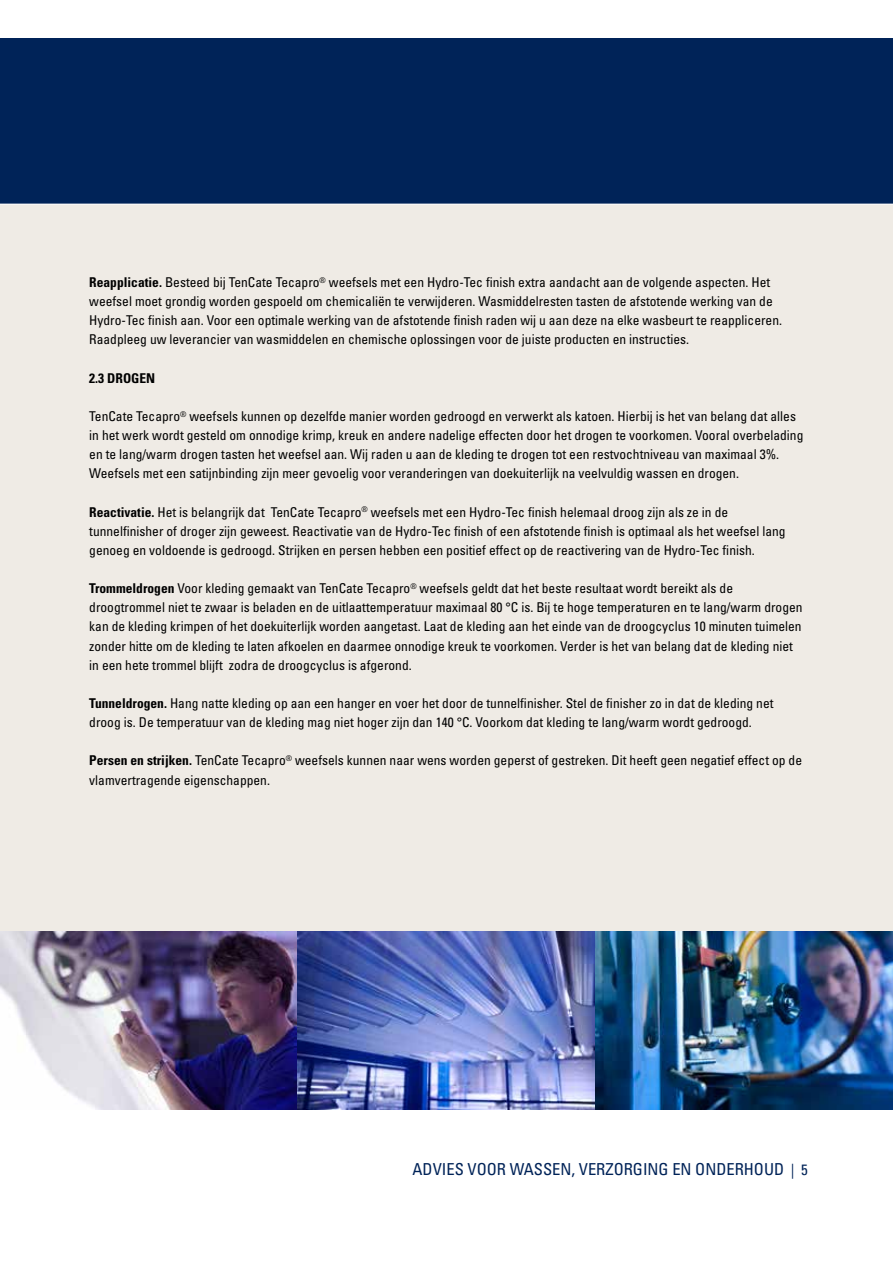
<style>
.page{position:relative;width:893px;height:1263px;background:#fff}
.page>*{position:absolute;margin:0;border:0;box-sizing:border-box;transform-origin:0 0}
.t1{font:condensed 16.5px "Univers";color:#002358}
.t2{font:condensed 13.5px/19.2px "Univers";color:#000}
.t3{font:700 condensed 13.5px "Univers";color:#000}
.s1{font-weight:700}
.s2{font-size:15px}
</style>
<div class="page">
<div style="left:0;top:204px;width:893px;height:906px;background:#efebe5"></div>
<div style="left:0;top:38px;width:893px;height:166px;background:#002358"></div>
<hr style="left:0;top:204px;width:893px;height:1px;background:#fff">
<img style="left:0;top:931px;width:298px;height:179px">
<img style="left:298px;top:931px;width:297px;height:179px">
<img style="left:595px;top:931px;width:298px;height:179px">
<p class="t2" style="left:89px;top:272px;width:694px"><span class="s1">Reapplicatie.</span> Besteed bij TenCate Tecapro<sup>®</sup> weefsels met een Hydro-Tec finish extra aandacht aan de volgende aspecten. Het weefsel moet grondig worden gespoeld om chemicaliën te verwijderen. Wasmiddelresten tasten de afstotende werking van de Hydro-Tec finish aan. Voor een optimale werking van de afstotende finish raden wij u aan deze na elke wasbeurt te reappliceren.<br>Raadpleeg uw leverancier van wasmiddelen en chemische oplossingen voor de juiste producten en instructies.</p>
<p class="t3" style="left:89px;top:370px;width:67px">2.3 DROGEN</p>
<p class="t2" style="left:89px;top:406px;width:716px">TenCate Tecapro<sup>®</sup> weefsels kunnen op dezelfde manier worden gedroogd en verwerkt als katoen. Hierbij is het van belang dat alles in het werk wordt gesteld om onnodige krimp, kreuk en andere nadelige effecten door het drogen te voorkomen. Vooral overbelading en te lang/warm drogen tasten het weefsel aan. Wij raden u aan de kleding te drogen tot een restvochtniveau van maximaal 3%.<br>Weefsels met een satijnbinding zijn meer gevoelig voor veranderingen van doekuiterlijk na veelvuldig wassen en drogen.</p>
<p class="t2" style="left:89px;top:502px;width:698px"><span class="s1">Reactivatie.</span> Het is belangrijk dat TenCate Tecapro<sup>®</sup> weefsels met een Hydro-Tec finish helemaal droog zijn als ze in de tunnelfinisher of droger zijn geweest. Reactivatie van de Hydro-Tec finish of een afstotende finish is optimaal als het weefsel lang genoeg en voldoende is gedroogd. Strijken en persen hebben een positief effect op de reactivering van de Hydro-Tec finish.</p>
<p class="t2" style="left:89px;top:579px;width:715px"><span class="s1">Trommeldrogen</span> Voor kleding gemaakt van TenCate Tecapro<sup>®</sup> weefsels geldt dat het beste resultaat wordt bereikt als de droogtrommel niet te zwaar is beladen en de uitlaattemperatuur maximaal 80 °C is. Bij te hoge temperaturen en te lang/warm drogen kan de kleding krimpen of het doekuiterlijk worden aangetast. Laat de kleding aan het einde van de droogcyclus 10 minuten tuimelen zonder hitte om de kleding te laten afkoelen en daarmee onnodige kreuk te voorkomen. Verder is het van belang dat de kleding niet in een hete trommel blijft zodra de droogcyclus is afgerond.</p>
<p class="t2" style="left:89px;top:693px;width:686px"><span class="s1">Tunneldrogen.</span> Hang natte kleding op aan een hanger en voer het door de tunnelfinisher. Stel de finisher zo in dat de kleding net droog is. De temperatuur van de kleding mag niet hoger zijn dan 140 °C. Voorkom dat kleding te lang/warm wordt gedroogd.</p>
<p class="t2" style="left:89px;top:751px;width:714px"><span class="s1">Persen en strijken.</span> TenCate Tecapro<sup>®</sup> weefsels kunnen naar wens worden geperst of gestreken. Dit heeft geen negatief effect op de vlamvertragende eigenschappen.</p>
<p class="t1" style="left:413px;top:1159px;width:397px">ADVIES VOOR WASSEN, VERZORGING EN ONDERHOUD <span class="s2">| 5</span></p>
</div>
